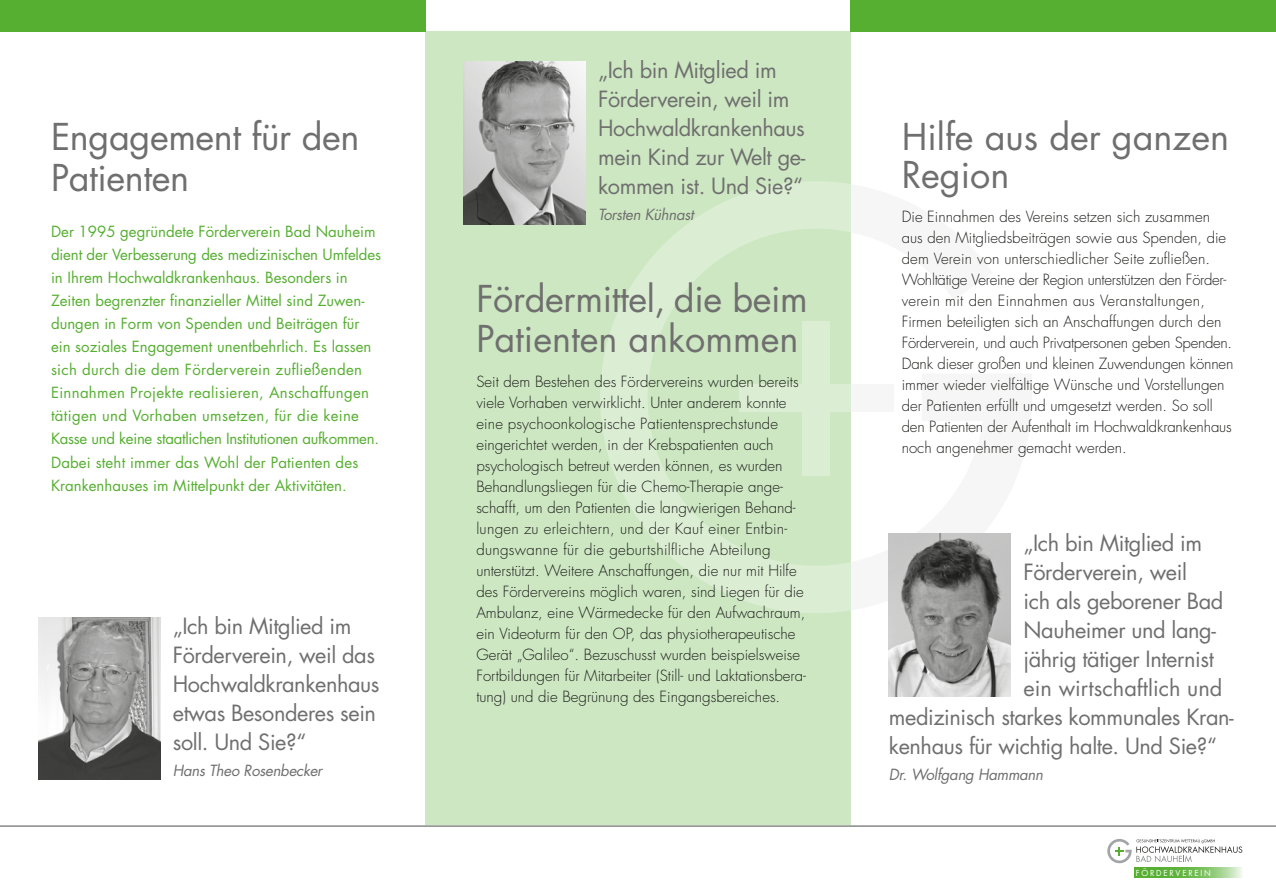
<style>
.page{position:relative;width:1276px;height:893px;background:#fff}
.page>*{position:absolute;margin:0;border:0;box-sizing:border-box;transform-origin:0 0}
.t1{font:36px/40.5px "Futura LT";letter-spacing:-.01em;color:#706f6f}
.t2{font:21.75px/29.1px "Futura LT";letter-spacing:-.02em;color:#706f6f}
.t3{font:21.75px "Futura LT";color:#706f6f}
.t4{font:300 15px/21px "Futura LT";color:#1d1d1b}
.t5{font:15px/23.1px "Futura LT";color:#56af31}
.t6{font:italic 15px "Futura LT";letter-spacing:-.02em;color:#706f6f}
.t7{font:8.1px "Futura LT";letter-spacing:.22em;color:#fff}
</style>
<div class="page">
<div style="left:739px;top:384px;width:154px;height:28px;background:#f6f6f6"></div>
<div style="left:425px;top:32px;width:425px;height:793px;background:#cce7c1"></div>
<svg style="left:600px;top:181px;width:250px;height:432px"></svg>
<div style="left:739px;top:384px;width:111px;height:28px;background:#dbeed3"></div>
<div style="left:802px;top:321px;width:28px;height:154px;background:#dbeed3"></div>
<div style="left:0;top:0;width:425px;height:32px;background:#56af31"></div>
<div style="left:850px;top:0;width:426px;height:32px;background:#56af31"></div>
<hr style="left:0;top:825px;width:1276px;height:2px;background:#878787">
<svg style="left:1107px;top:839px;width:135px;height:24px"></svg>
<svg style="left:1134px;top:868px;width:108px;height:10px"></svg>
<img style="left:889px;top:534px;width:121px;height:162px">
<img style="left:38px;top:617px;width:122px;height:163px">
<img style="left:463px;top:61px;width:122px;height:163px">
<h1 class="t1" style="left:51px;top:117px;width:310px">Engagement für den<br>Patienten</h1>
<p class="t5" style="left:51px;top:220px;width:331px">Der 1995 gegründete Förderverein Bad Nauheim dient der Verbesserung des medizinischen Umfeldes in Ihrem Hochwaldkrankenhaus. Besonders in Zeiten begrenzter finanzieller Mittel sind Zuwen&shy;dungen in Form von Spenden und Beiträgen für ein soziales Engagement unentbehrlich. Es lassen sich durch die dem Förderverein zufließenden Einnahmen Projekte realisieren, Anschaffungen tätigen und Vorhaben umsetzen, für die keine Kasse und keine staatlichen Institutionen aufkommen.<br>Dabei steht immer das Wohl der Patienten des Krankenhauses im Mittelpunkt der Aktivitäten.</p>
<h2 class="t2" style="left:173px;top:612px;width:208px">„Ich bin Mitglied im<br>Förderverein, weil das<br>Hochwaldkrankenhaus etwas Besonderes sein soll. Und Sie?“</h2>
<p class="t6" style="left:173px;top:761px;width:151px">Hans Theo Rosenbecker</p>
<h2 class="t2" style="left:598px;top:56px;width:208px">„Ich bin Mitglied im<br>Förderverein, weil im<br>Hochwaldkrankenhaus mein Kind zur Welt ge&shy;kommen ist. Und Sie?“</h2>
<p class="t6" style="left:598px;top:205px;width:97px">Torsten Kühnast</p>
<h1 class="t1" style="left:476px;top:279px;width:333px">Fördermittel, die beim<br>Patienten ankommen</h1>
<p class="t4" style="left:476px;top:371px;width:331px">Seit dem Bestehen des Fördervereins wurden bereits viele Vorhaben verwirklicht. Unter anderem konnte eine psychoonkologische Patientensprechstunde eingerichtet werden, in der Krebspatienten auch psychologisch betreut werden können, es wurden Behandlungsliegen für die Chemo-Therapie ange&shy;schafft, um den Patienten die langwierigen Behand&shy;lungen zu erleichtern, und der Kauf einer Entbin&shy;dungswanne für die geburtshilfliche Abteilung unterstützt. Weitere Anschaffungen, die nur mit Hilfe des Fördervereins möglich waren, sind Liegen für die Ambulanz, eine Wärmedecke für den Aufwachraum, ein Videoturm für den OP, das physiotherapeutische Gerät „Galileo“. Bezuschusst wurden beispielsweise Fortbildungen für Mitarbeiter (Still- und Laktationsbera&shy;tung) und die Begrünung des Eingangsbereiches.</p>
<h1 class="t1" style="left:901px;top:119px;width:329px;line-height:37.5px">Hilfe aus der ganzen<br>Region</h1>
<p class="t4" style="left:901px;top:207px;width:333px">Die Einnahmen des Vereins setzen sich zusammen aus den Mitgliedsbeiträgen sowie aus Spenden, die dem Verein von unterschiedlicher Seite zufließen.<br>Wohltätige Vereine der Region unterstützen den Förder&shy;verein mit den Einnahmen aus Veranstaltungen, Firmen beteiligten sich an Anschaffungen durch den Förderverein, und auch Privatpersonen geben Spenden.<br>Dank dieser großen und kleinen Zuwendungen können immer wieder vielfältige Wünsche und Vorstellungen der Patienten erfüllt und umgesetzt werden. So soll den Patienten der Aufenthalt im Hochwaldkrankenhaus noch angenehmer gemacht werden.</p>
<h2 class="t2" style="left:1023px;top:528px;width:180px">„Ich bin Mitglied im</h2>
<h2 class="t2" style="left:1023px;top:557px;width:165px">Förderverein, weil</h2>
<h2 class="t2" style="left:1023px;top:586px;width:201px">ich als geborener Bad</h2>
<h2 class="t2" style="left:1023px;top:615px;width:194px">Nauheimer und lang-</h2>
<h2 class="t2" style="left:1023px;top:644px;width:192px">jährig tätiger Internist</h2>
<h2 class="t3" style="left:1023px;top:674px;width:200px">ein wirtschaftlich und</h2>
<h2 class="t2" style="left:889px;top:703px;width:346px">medizinisch starkes kommunales Kran-</h2>
<h2 class="t2" style="left:889px;top:732px;width:329px">kenhaus für wichtig halte. Und Sie?“</h2>
<p class="t6" style="left:889px;top:765px;width:156px">Dr. Wolfgang Hammann</p>
<p class="t7" style="left:1135px;top:868px;width:77px">FÖRDERVEREIN</p>
</div>
